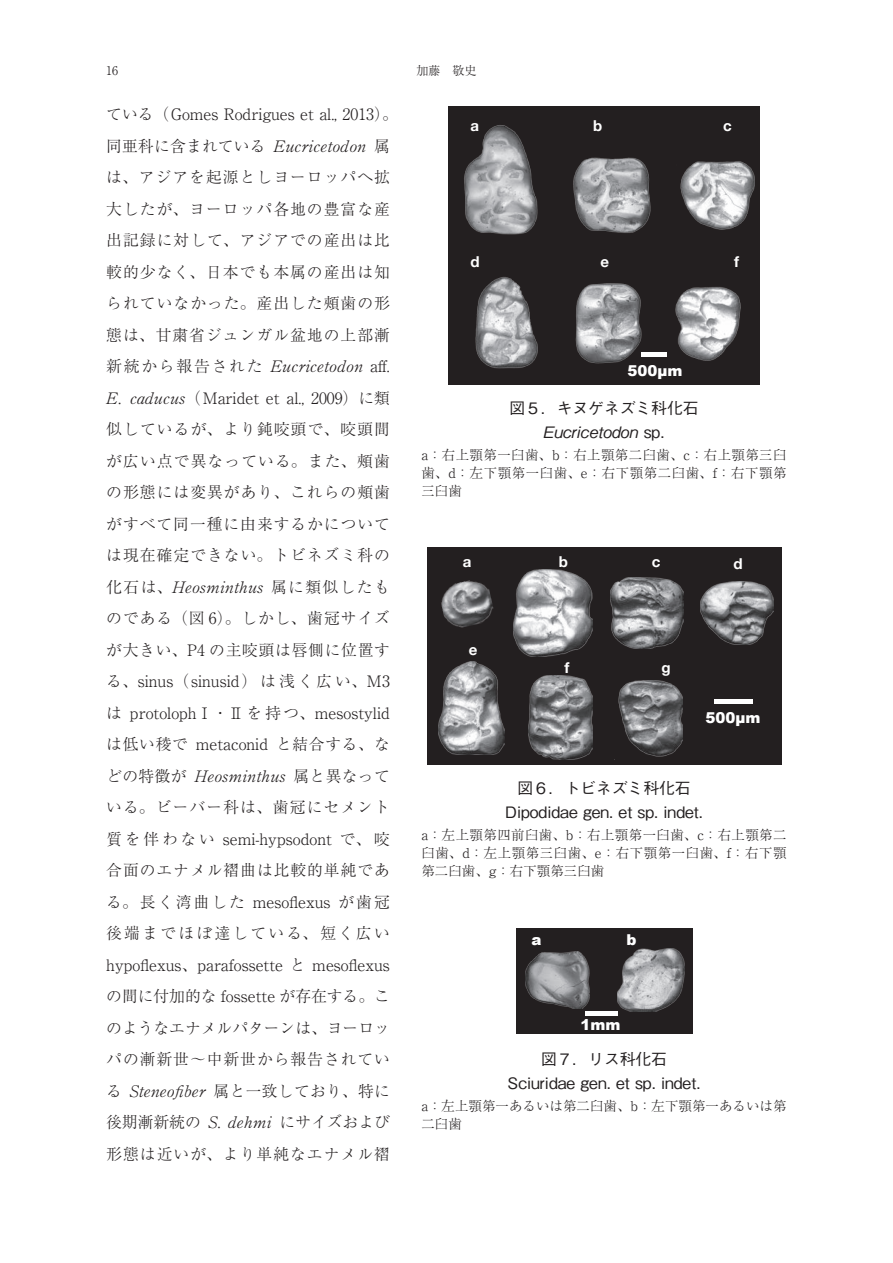
<style>
.page{position:relative;width:893px;height:1263px;background:#fff}
.page>*{position:absolute;margin:0;border:0;box-sizing:border-box;transform-origin:0 0}
.t1{font:300 15.75px/31.5px "Ryumin Pr 6";letter-spacing:.065em;color:#231f20}
.t2{font:500 15.75px/24px "Gothic BBB Pro";color:#231f20;text-align:center}
.t3{font:900 15px "Arial";color:#fff}
.t4{font:700 15px "Helvetica Neue";color:#fff}
.t5{font:300 13.5px/18px "Ryumin Pr 6";letter-spacing:.025em;color:#231f20;text-align:justify}
.t6{font:300 13.5px/18px "Ryumin Pr 6";color:#231f20}
.t7{font:300 12px "Ryumin Pr 6";color:#231f20}
</style>
<div class="page">
<div style="left:448px;top:106px;width:312px;height:278px;background:#231f20"></div>
<img style="left:464px;top:125px;width:74px;height:110px">
<img style="left:573px;top:157px;width:78px;height:76px">
<img style="left:575px;top:283px;width:71px;height:81px">
<img style="left:675px;top:287px;width:66px;height:74px">
<img style="left:680px;top:161px;width:75px;height:69px">
<img style="left:475px;top:277px;width:63px;height:92px">
<hr style="left:641px;top:353px;width:26px;height:4px;background:#fff">
<div style="left:427px;top:547px;width:354px;height:217px;background:#231f20"></div>
<img style="left:618px;top:680px;width:64px;height:77px">
<img style="left:528px;top:676px;width:65px;height:84px">
<img style="left:700px;top:581px;width:74px;height:64px">
<img style="left:610px;top:577px;width:74px;height:72px">
<img style="left:439px;top:661px;width:65px;height:93px">
<img style="left:513px;top:569px;width:80px;height:88px">
<div style="left:714px;top:699px;width:39px;height:5px;background:#fff"></div>
<img style="left:441px;top:580px;width:53px;height:48px">
<div style="left:516px;top:928px;width:176px;height:105px;background:#231f20"></div>
<hr style="left:585px;top:1011px;width:33px;height:4px;background:#fff">
<img style="left:525px;top:951px;width:65px;height:58px">
<img style="left:617px;top:948px;width:68px;height:63px">
<p class="t7" style="left:106px;top:61px;width:13px">16</p>
<p class="t7" style="left:416px;top:61px;width:61px">加藤　敬史</p>
<p class="t1" style="left:106px;top:98px;width:293px">ている（Gomes Rodrigues et al., 2013）。同亜科に含まれている Eucricetodon 属は、アジアを起源としヨーロッパへ拡大したが、ヨーロッパ各地の豊富な産出記録に対して、アジアでの産出は比較的少なく、日本でも本属の産出は知られていなかった。産出した頰歯の形態は、甘粛省ジュンガル盆地の上部漸新統から報告された Eucricetodon aff.<br>E. caducus（Maridet et al., 2009）に類似しているが、より鈍咬頭で、咬頭間が広い点で異なっている。また、頰歯の形態には変異があり、これらの頰歯がすべて同一種に由来するかについては現在確定できない。トビネズミ科の化石は、Heosminthus 属に類似したものである（図 6）。しかし、歯冠サイズが大きい、P4 の主咬頭は唇側に位置する、sinus（sinusid）は浅く広い、M3は protolophⅠ・Ⅱ を持つ、mesostylidは低い稜で metaconid と結合する、などの特徴が Heosminthus 属と異なっている。ビーバー科は、歯冠にセメント質を伴わない semi-hypsodont で、咬合面のエナメル褶曲は比較的単純である。長く湾曲した mesoflexus が歯冠後端までほぼ達している、短く広いhypoflexus、parafossette と mesoflexusの間に付加的な fossette が存在する。このようなエナメルパターンは、ヨーロッパの漸新世〜中新世から報告されている Steneofiber 属と一致しており、特に後期漸新統の S. dehmi にサイズおよび形態は近いが、より単純なエナメル褶</p>
<p class="t4" style="left:470px;top:114px;width:10px">a</p>
<p class="t4" style="left:593px;top:114px;width:11px">b</p>
<p class="t4" style="left:723px;top:114px;width:10px">c</p>
<p class="t4" style="left:470px;top:250px;width:11px">d</p>
<p class="t4" style="left:600px;top:250px;width:10px">e</p>
<p class="t4" style="left:734px;top:250px;width:6px">f</p>
<p class="t3" style="left:627px;top:360px;width:57px">500µm</p>
<p class="t2" style="left:509px;top:394px;width:190px">図５．キヌゲネズミ科化石<br>Eucricetodon sp.</p>
<p class="t5" style="left:421px;top:445px;width:367px">a：右上顎第一臼歯、b：右上顎第二臼歯、c：右上顎第三臼歯、d：左下顎第一臼歯、e：右下顎第二臼歯、f：右下顎第三臼歯</p>
<p class="t4" style="left:463px;top:549px;width:10px">a</p>
<p class="t4" style="left:559px;top:549px;width:11px">b</p>
<p class="t4" style="left:652px;top:549px;width:10px">c</p>
<p class="t4" style="left:734px;top:552px;width:11px">d</p>
<p class="t4" style="left:469px;top:638px;width:10px">e</p>
<p class="t4" style="left:564px;top:656px;width:7px">f</p>
<p class="t4" style="left:662px;top:656px;width:11px">g</p>
<p class="t3" style="left:705px;top:707px;width:57px">500µm</p>
<p class="t2" style="left:505px;top:774px;width:199px">図６．トビネズミ科化石<br>Dipodidae gen. et sp. indet.</p>
<p class="t5" style="left:421px;top:825px;width:367px">a：左上顎第四前臼歯、b：右上顎第一臼歯、c：右上顎第二臼歯、d：左上顎第三臼歯、e：右下顎第一臼歯、f：右下顎第二臼歯、g：右下顎第三臼歯</p>
<p class="t3" style="left:531px;top:928px;width:12px">a</p>
<p class="t3" style="left:627px;top:928px;width:12px">b</p>
<p class="t3" style="left:580px;top:1014px;width:42px">1mm</p>
<p class="t2" style="left:508px;top:1045px;width:194px">図７．リス科化石<br>Sciuridae gen. et sp. indet.</p>
<p class="t6" style="left:421px;top:1096px;width:367px">a：左上顎第一あるいは第二臼歯、b：左下顎第一あるいは第二臼歯</p>
</div>
